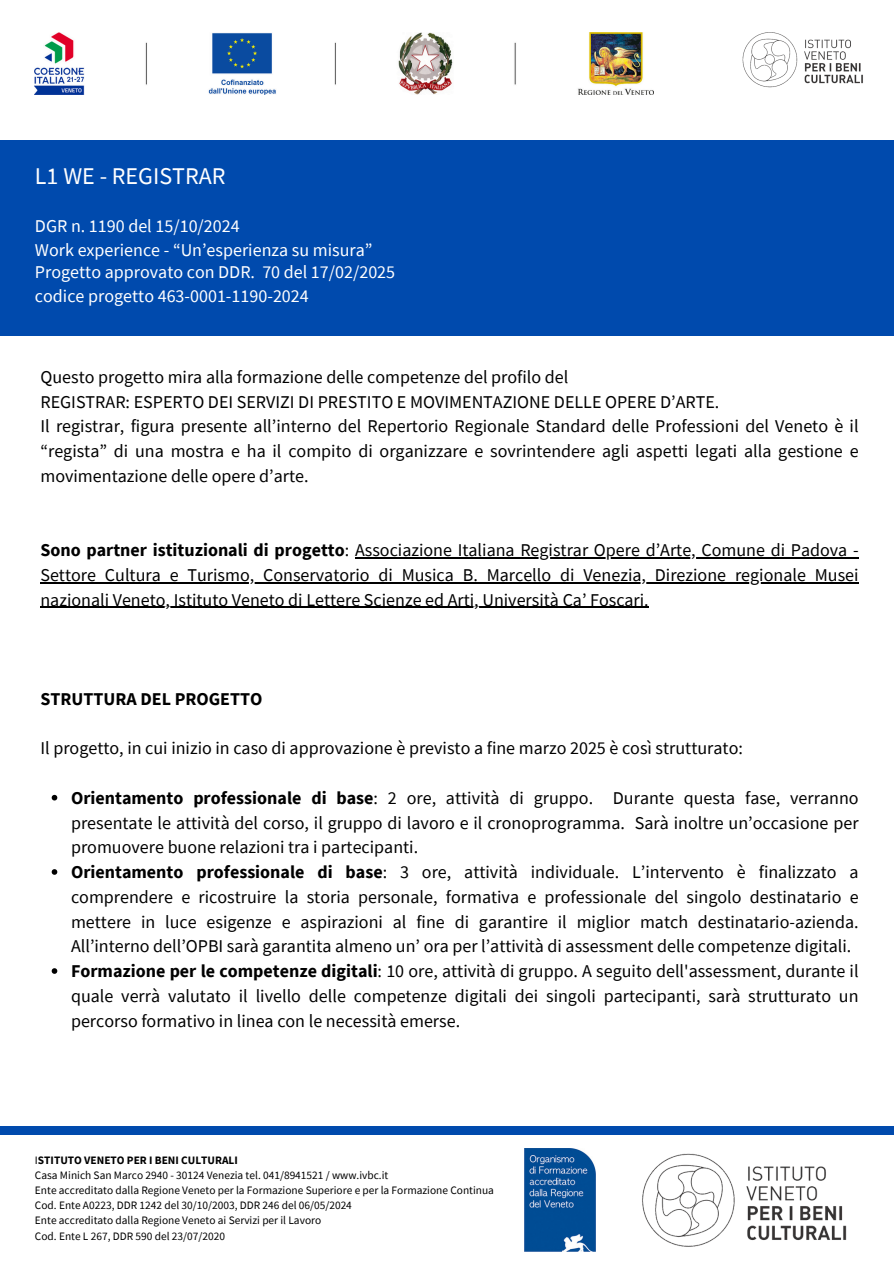
<style>
.page{position:relative;width:894px;height:1264px;background:#fff}
.page>*{position:absolute;margin:0;border:0;box-sizing:border-box;transform-origin:0 0}
.t1{font:24px "Source Sans Pro";color:#fff}
.t2{font:18px/24.8px "Source Sans Pro";color:#000}
.t3{font:18px/24.8px "Source Sans Pro";color:#fff}
.t4{font:700 18px "Source Sans Pro";color:#000}
.t5{font:11.4px "Source Sans Pro";color:#000}
.t6{font:700 11.4px "Source Sans Pro";color:#000}
.s1{font-weight:700}
.s2{font-weight:400}
</style>
<div class="page">
<div style="left:0;top:140px;width:893px;height:195px;background:#004aad"></div>
<div style="left:0;top:1126px;width:893px;height:8px;background:#004aad"></div>
<img style="left:642px;top:1153px;width:205px;height:94px">
<img style="left:524px;top:1148px;width:71px;height:103px">
<hr style="left:355px;top:557px;width:503px;height:1px;background:#000">
<hr style="left:40px;top:582px;width:818px;height:1px;background:#000">
<hr style="left:40px;top:607px;width:608px;height:1px;background:#000">
<svg style="left:52px;top:794px;width:5px;height:6px"></svg>
<svg style="left:52px;top:869px;width:5px;height:5px"></svg>
<svg style="left:52px;top:968px;width:5px;height:5px"></svg>
<img style="left:35px;top:33px;width:618px;height:62px">
<img style="left:742px;top:32px;width:121px;height:56px">
<h3 class="t1" style="left:35px;top:160px;width:192px">L1 WE - REGISTRAR</h3>
<p class="t3" style="left:35px;top:213px;width:339px">DGR n. 1190 del 15/10/2024<br>Work experience - “Un’esperienza su misura”</p>
<p class="t3" style="left:35px;top:259px;width:361px">Progetto approvato con DDR. 70 del 17/02/2025 codice progetto 463-0001-1190-2024</p>
<p class="t2" style="left:40px;top:364px;width:819px">Questo progetto mira alla formazione delle competenze del profilo del<br>REGISTRAR: ESPERTO DEI SERVIZI DI PRESTITO E MOVIMENTAZIONE DELLE OPERE D’ARTE.<br>Il registrar, figura presente all’interno del Repertorio Regionale Standard delle Professioni del Veneto è il “regista” di una mostra e ha il compito di organizzare e sovrintendere agli aspetti legati alla gestione e movimentazione delle opere d’arte.</p>
<p class="t2" style="left:40px;top:537px;width:819px"><span class="s1">Sono partner istituzionali di progetto</span>: Associazione Italiana Registrar Opere d’Arte, Comune di Padova -</p>
<h3 class="t2" style="left:40px;top:562px;width:819px">Settore Cultura e Turismo, Conservatorio di Musica B. Marcello di Venezia, Direzione regionale Musei</h3>
<h3 class="t2" style="left:40px;top:587px;width:609px">nazionali Veneto, Istituto Veneto di Lettere Scienze ed Arti, Università Ca’ Foscari.</h3>
<h3 class="t4" style="left:40px;top:687px;width:223px">STRUTTURA DEL PROGETTO</h3>
<h3 class="t2" style="left:40px;top:735px;width:703px">Il progetto, in cui inizio in caso di approvazione è previsto a fine marzo 2025 è così strutturato:</h3>
<h3 class="t4" style="left:71px;top:786px;width:523px">Orientamento professionale di base<span class="s2">: 2 ore, attività di gruppo.</span></h3>
<h3 class="t2" style="left:71px;top:785px;width:788px;text-indent:541px">Durante questa fase, verranno presentate le attività del corso, il gruppo di lavoro e il cronoprogramma. Sarà inoltre un’occasione per promuovere buone relazioni tra i partecipanti.<br><span class="s1">Orientamento professionale di base</span>: 3 ore, attività individuale. L’intervento è finalizzato a</h3>
<h3 class="t2" style="left:71px;top:884px;width:788px">comprendere e ricostruire la storia personale, formativa e professionale del singolo destinatario e mettere in luce esigenze e aspirazioni al fine di garantire il miglior match destinatario-azienda.<br>All’interno dell’OPBI sarà garantita almeno un’ ora per l’attività di assessment delle competenze digitali.<br><span class="s1">Formazione per le competenze digitali</span>: 10 ore, attività di gruppo. A seguito dell'assessment, durante il</h3>
<h2 class="t2" style="left:71px;top:983px;width:788px">quale verrà valutato il livello delle competenze digitali dei singoli partecipanti, sarà strutturato un percorso formativo in linea con le necessità emerse.</h2>
<p class="t6" style="left:35px;top:1152px;width:204px"><span class="s2">I</span>STITUTO VENETO PER I BENI CULTURALI</p>
<p class="t5" style="left:35px;top:1167px;width:355px">Casa Minich San Marco 2940 - 30124 Venezia tel. 041/8941521 / www.ivbc.it</p>
<p class="t5" style="left:35px;top:1182px;width:460px">Ente accreditato dalla Regione Veneto per la Formazione Superiore e per la Formazione Continua</p>
<p class="t5" style="left:35px;top:1197px;width:318px">Cod. Ente A0223, DDR 1242 del 30/10/2003, DDR 246 del 06/05/2024</p>
<p class="t5" style="left:35px;top:1213px;width:288px">Ente accreditato dalla Regione Veneto ai Servizi per il Lavoro</p>
<p class="t5" style="left:35px;top:1228px;width:191px">Cod. Ente L 267, DDR 590 del 23/07/2020</p>
</div>
